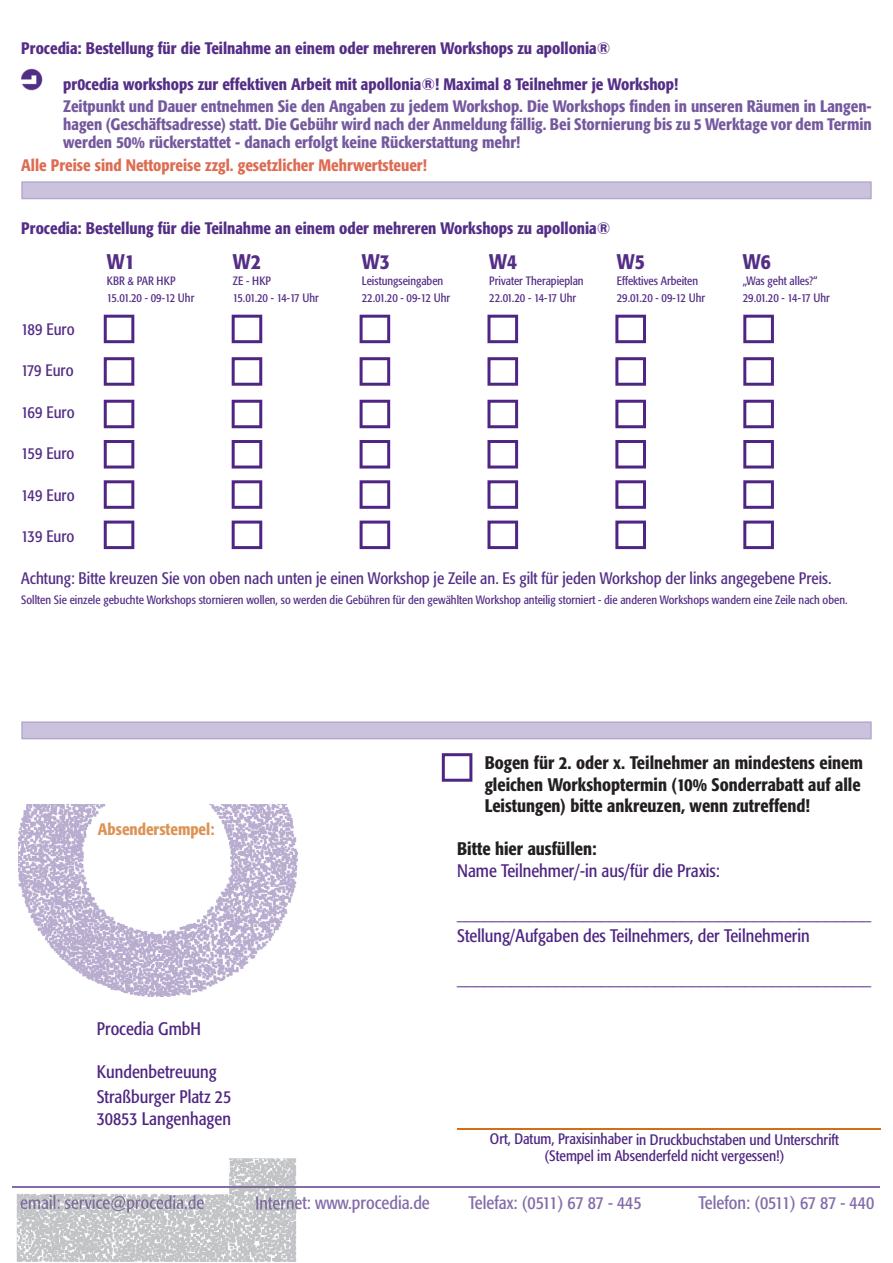
<style>
.page{position:relative;width:893px;height:1263px;background:#fff}
.page>*{position:absolute;margin:0;border:0;box-sizing:border-box;transform-origin:0 0}
.t1{font:500 condensed 21px "Formata";color:#542e86}
.t2{font:condensed 18px/25.2px "Formata";color:#4e2582}
.t3{font:500 condensed 18px/21.6px "Formata";color:#231f20}
.t4{font:condensed 18px "Formata";color:#836ba9}
.t5{font:500 condensed 16.5px/18px "Formata";color:#75599e;text-align:justify}
.t6{font:500 condensed 16.5px/36px "Formata";color:#542e86}
.t7{font:condensed 16.5px "Formata";color:#542e86}
.t8{font:500 condensed 16.5px "Formata";color:#dd6c53}
.t9{font:500 condensed 16.5px "Formata";color:#dd9354}
.t10{font:condensed 15px/16.5px "Formata";color:#4e2582;text-align:center}
.t11{font:condensed 12px "Formata";color:#542e86}
.t12{font:condensed 12px "Formata";letter-spacing:-.07em;color:#542e86}
</style>
<div class="page">
<img style="left:18px;top:805px;width:279px;height:191px">
<hr style="left:13px;top:1186px;width:867px;height:2px;background:#836ba9">
<img style="left:17px;top:1158px;width:279px;height:104px">
<img style="left:17px;top:1186px;width:279px;height:2px">
<img style="left:256px;top:1196px;width:40px;height:17px">
<img style="left:21px;top:1195px;width:183px;height:17px">
<hr style="left:457px;top:1128px;width:423px;height:1px;background:#d06f18">
<img style="left:21px;top:69px;width:21px;height:21px">
<svg style="left:21px;top:181px;width:851px;height:18px"></svg>
<svg style="left:21px;top:721px;width:851px;height:18px"></svg>
<svg style="left:104px;top:315px;width:30px;height:28px"></svg>
<svg style="left:232px;top:315px;width:30px;height:28px"></svg>
<svg style="left:360px;top:315px;width:30px;height:28px"></svg>
<svg style="left:487px;top:315px;width:31px;height:28px"></svg>
<svg style="left:615px;top:315px;width:31px;height:28px"></svg>
<svg style="left:743px;top:315px;width:31px;height:28px"></svg>
<svg style="left:104px;top:357px;width:30px;height:29px"></svg>
<svg style="left:232px;top:357px;width:30px;height:29px"></svg>
<svg style="left:360px;top:357px;width:30px;height:29px"></svg>
<svg style="left:487px;top:357px;width:31px;height:29px"></svg>
<svg style="left:615px;top:357px;width:31px;height:29px"></svg>
<svg style="left:743px;top:357px;width:31px;height:29px"></svg>
<svg style="left:104px;top:400px;width:30px;height:28px"></svg>
<svg style="left:232px;top:400px;width:30px;height:28px"></svg>
<svg style="left:360px;top:400px;width:30px;height:28px"></svg>
<svg style="left:487px;top:400px;width:31px;height:28px"></svg>
<svg style="left:615px;top:400px;width:31px;height:28px"></svg>
<svg style="left:743px;top:400px;width:31px;height:28px"></svg>
<svg style="left:104px;top:440px;width:30px;height:28px"></svg>
<svg style="left:232px;top:440px;width:30px;height:28px"></svg>
<svg style="left:360px;top:440px;width:30px;height:28px"></svg>
<svg style="left:487px;top:440px;width:31px;height:28px"></svg>
<svg style="left:615px;top:440px;width:31px;height:28px"></svg>
<svg style="left:743px;top:440px;width:31px;height:28px"></svg>
<svg style="left:104px;top:480px;width:30px;height:29px"></svg>
<svg style="left:232px;top:480px;width:30px;height:29px"></svg>
<svg style="left:360px;top:480px;width:30px;height:29px"></svg>
<svg style="left:487px;top:480px;width:31px;height:29px"></svg>
<svg style="left:615px;top:480px;width:31px;height:29px"></svg>
<svg style="left:743px;top:480px;width:31px;height:29px"></svg>
<svg style="left:104px;top:521px;width:30px;height:28px"></svg>
<svg style="left:232px;top:521px;width:30px;height:28px"></svg>
<svg style="left:360px;top:521px;width:30px;height:28px"></svg>
<svg style="left:487px;top:521px;width:31px;height:28px"></svg>
<svg style="left:615px;top:521px;width:31px;height:28px"></svg>
<svg style="left:743px;top:521px;width:31px;height:28px"></svg>
<svg style="left:442px;top:753px;width:30px;height:29px"></svg>
<h3 class="t6" style="left:63px;top:30px;width:616px;text-indent:-42px">Procedia: Bestellung für die Teilnahme an einem oder mehreren Workshops zu apollonia®<br>pr0cedia workshops zur effektiven Arbeit mit apollonia®! Maximal 8 Teilnehmer je Workshop!</h3>
<p class="t5" style="left:63px;top:97px;width:810px">Zeitpunkt und Dauer entnehmen Sie den Angaben zu jedem Workshop. Die Workshops finden in unseren Räumen in Langen&shy;hagen (Geschäftsadresse) statt. Die Gebühr wird nach der Anmeldung fällig. Bei Stornierung bis zu 5 Werktage vor dem Termin werden 50% rückerstattet - danach erfolgt keine Rückerstattung mehr!</p>
<h3 class="t8" style="left:21px;top:155px;width:407px">Alle Preise sind Nettopreise zzgl. gesetzlicher Mehrwertsteuer!</h3>
<h3 class="t6" style="left:21px;top:210px;width:591px">Procedia: Bestellung für die Teilnahme an einem oder mehreren Workshops zu apollonia®</h3>
<h1 class="t1" style="left:107px;top:248px;width:29px">W1</h1>
<h1 class="t1" style="left:233px;top:248px;width:29px">W2</h1>
<h1 class="t1" style="left:362px;top:248px;width:29px">W3</h1>
<h1 class="t1" style="left:489px;top:248px;width:29px">W4</h1>
<h1 class="t1" style="left:617px;top:248px;width:29px">W5</h1>
<h1 class="t1" style="left:743px;top:248px;width:29px">W6</h1>
<p class="t11" style="left:107px;top:274px;width:70px">KBR &amp; PAR HKP</p>
<p class="t11" style="left:233px;top:274px;width:40px">ZE - HKP</p>
<p class="t11" style="left:362px;top:274px;width:83px">Leistungseingaben</p>
<p class="t11" style="left:489px;top:274px;width:96px">Privater Therapieplan</p>
<p class="t11" style="left:617px;top:274px;width:83px">Effektives Arbeiten</p>
<p class="t11" style="left:743px;top:274px;width:76px">„Was geht alles?“</p>
<p class="t11" style="left:107px;top:290px;width:89px">15.01.20 - 09-12 Uhr</p>
<p class="t12" style="left:233px;top:290px;width:88px">15.01.20 - 14-17 Uhr</p>
<p class="t11" style="left:362px;top:290px;width:90px">22.01.20 - 09-12 Uhr</p>
<p class="t11" style="left:489px;top:290px;width:89px">22.01.20 - 14-17 Uhr</p>
<p class="t11" style="left:617px;top:290px;width:90px">29.01.20 - 09-12 Uhr</p>
<p class="t11" style="left:743px;top:290px;width:89px">29.01.20 - 14-17 Uhr</p>
<h3 class="t7" style="left:21px;top:319px;width:55px">189 Euro</h3>
<h3 class="t7" style="left:21px;top:361px;width:54px">179 Euro</h3>
<h3 class="t7" style="left:21px;top:402px;width:55px">169 Euro</h3>
<h3 class="t7" style="left:21px;top:443px;width:55px">159 Euro</h3>
<h3 class="t7" style="left:21px;top:485px;width:55px">149 Euro</h3>
<h3 class="t7" style="left:21px;top:526px;width:55px">139 Euro</h3>
<h3 class="t7" style="left:21px;top:568px;width:812px">Achtung: Bitte kreuzen Sie von oben nach unten je einen Workshop je Zeile an. Es gilt für jeden Workshop der links angegebene Preis.</h3>
<p class="t11" style="left:21px;top:593px;width:828px">Sollten Sie einzele gebuchte Workshops stornieren wollen, so werden die Gebühren für den gewählten Workshop anteilig storniert - die anderen Workshops wandern eine Zeile nach oben.</p>
<h3 class="t9" style="left:98px;top:819px;width:118px">Absenderstempel:</h3>
<h2 class="t2" style="left:97px;top:1016px;width:106px">Procedia GmbH</h2>
<h2 class="t2" style="left:97px;top:1059px;width:136px">Kundenbetreuung<br>Straßburger Platz 25</h2>
<h2 class="t2" style="left:97px;top:1106px;width:136px">30853 Langenhagen</h2>
<h2 class="t3" style="left:485px;top:752px;width:380px">Bogen für 2. oder x. Teilnehmer an mindestens einem gleichen Workshoptermin (10% Sonderrabatt auf alle<br>Leistungen) bitte ankreuzen, wenn zutreffend!</h2>
<h2 class="t3" style="left:457px;top:838px;width:141px">Bitte hier ausfüllen:</h2>
<h2 class="t2" style="left:457px;top:858px;width:264px">Name Teilnehmer/-in aus/für die Praxis:</h2>
<h2 class="t2" style="left:457px;top:903px;width:416px;line-height:21.6px">______________________________________________<br>Stellung/Aufgaben des Teilnehmers, der Teilnehmerin</h2>
<h2 class="t2" style="left:457px;top:966px;width:416px">______________________________________________</h2>
<p class="t10" style="left:490px;top:1131px;width:350px">Ort, Datum, Praxisinhaber in Druckbuchstaben und Unterschrift (Stempel im Absenderfeld nicht vergessen!)</p>
<h2 class="t4" style="left:255px;top:1192px;width:176px">Internet: www.procedia.de</h2>
<h2 class="t4" style="left:468px;top:1192px;width:175px">Telefax: (0511) 67 87 - 445</h2>
<h2 class="t4" style="left:698px;top:1192px;width:177px">Telefon: (0511) 67 87 - 440</h2>
</div>
